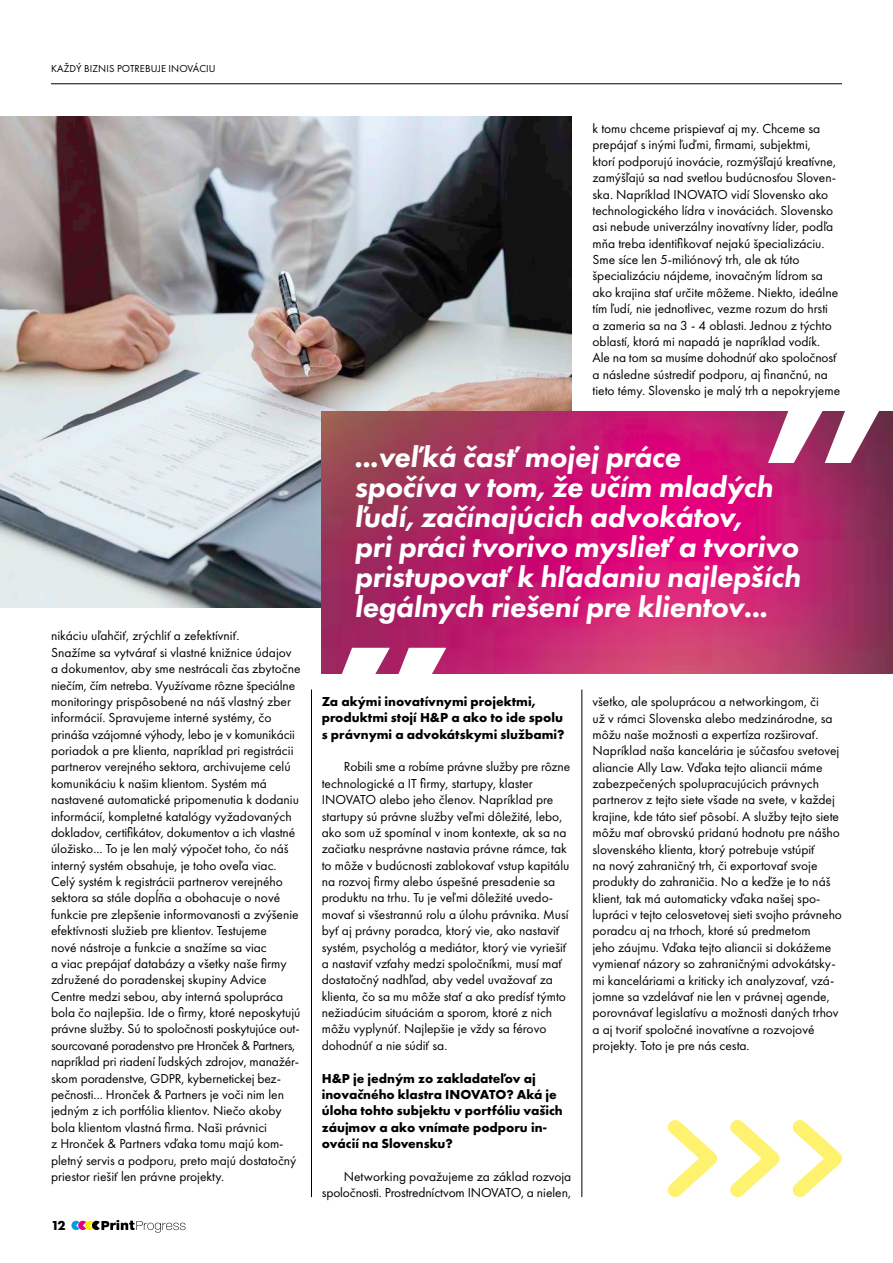
<style>
.page{position:relative;width:893px;height:1263px;background:#fff}
.page>*{position:absolute;margin:0;border:0;box-sizing:border-box;transform-origin:0 0}
.t1{font:italic 800 30px/30px "Futura PT";letter-spacing:-.01em;color:#fff}
.t2{font:13.5px/16.4px "Futura PT";color:#000}
.t3{font:700 13.5px/16.4px "Futura PT";color:#000}
.t4{font:10.5px "Futura PT";letter-spacing:.01em;color:#000}
</style>
<div class="page">
<img style="left:0;top:117px;width:571px;height:491px">
<img style="left:322px;top:411px;width:571px;height:262px">
<svg style="left:768px;top:411px;width:123px;height:52px"></svg>
<svg style="left:323px;top:648px;width:123px;height:26px"></svg>
<svg style="left:71px;top:1220px;width:114px;height:13px"></svg>
<svg style="left:668px;top:1120px;width:49px;height:77px"></svg>
<svg style="left:730px;top:1120px;width:49px;height:77px"></svg>
<svg style="left:792px;top:1120px;width:50px;height:77px"></svg>
<hr style="left:311px;top:689px;width:1px;height:508px;background:#000">
<hr style="left:581px;top:689px;width:1px;height:508px;background:#000">
<hr style="left:51px;top:83px;width:791px;height:1px;background:#000">
<p class="t4" style="left:51px;top:62px;width:166px">KAŽDÝ BIZNIS POTREBUJE INOVÁCIU</p>
<p class="t2" style="left:51px;top:628px;width:251px">nikáciu uľahčiť, zrýchliť a zefektívniť.<br>Snažíme sa vytvárať si vlastné knižnice údajov a dokumentov, aby sme nestrácali čas zbytočne niečím, čím netreba. Využívame rôzne špeciálne monitoringy prispôsobené na náš vlastný zber informácií. Spravujeme interné systémy, čo prináša vzájomné výhody, lebo je v komunikácii poriadok a pre klienta, napríklad pri registrácii partnerov verejného sektora, archivujeme celú komunikáciu k našim klientom. Systém má nastavené automatické pripomenutia k dodaniu informácií, kompletné katalógy vyžadovaných dokladov, certifikátov, dokumentov a ich vlastné úložisko... To je len malý výpočet toho, čo náš interný systém obsahuje, je toho oveľa viac.<br>Celý systém k registrácii partnerov verejného sektora sa stále dopĺňa a obohacuje o nové funkcie pre zlepšenie informovanosti a zvýšenie efektívnosti služieb pre klientov. Testujeme<br>nové nástroje a funkcie a snažíme sa viac<br>a viac prepájať databázy a všetky naše firmy združené do poradenskej skupiny Advice Centre medzi sebou, aby interná spolupráca bola čo najlepšia. Ide o firmy, ktoré neposkytujú právne služby. Sú to spoločnosti poskytujúce out&shy;sourcované poradenstvo pre Hronček &amp; Partners, napríklad pri riadení ľudských zdrojov, manažér&shy;skom poradenstve, GDPR, kybernetickej bez&shy;pečnosti... Hronček &amp; Partners je voči nim len jedným z ich portfólia klientov. Niečo akoby bola klientom vlastná firma. Naši právnici<br>z Hronček &amp; Partners vďaka tomu majú kom&shy;pletný servis a podporu, preto majú dostatočný priestor riešiť len právne projekty.</p>
<p class="t3" style="left:51px;top:1217px;width:16px">12</p>
<p class="t2" style="left:592px;top:120px;width:249px">k tomu chceme prispievať aj my. Chceme sa prepájať s inými ľuďmi, firmami, subjektmi,<br>ktorí podporujú inovácie, rozmýšľajú kreatívne, zamýšľajú sa nad svetlou budúcnosťou Sloven&shy;ska. Napríklad INOVATO vidí Slovensko ako technologického lídra v inováciách. Slovensko asi nebude univerzálny inovatívny líder, podľa mňa treba identifikovať nejakú špecializáciu.<br>Sme síce len 5-miliónový trh, ale ak túto špecializáciu nájdeme, inovačným lídrom sa ako krajina stať určite môžeme. Niekto, ideálne tím ľudí, nie jednotlivec, vezme rozum do hrsti<br>a zameria sa na 3 - 4 oblasti. Jednou z týchto oblastí, ktorá mi napadá je napríklad vodík.<br>Ale na tom sa musíme dohodnúť ako spoločnosť a následne sústrediť podporu, aj finančnú, na tieto témy. Slovensko je malý trh a nepokryjeme</p>
<h1 class="t1" style="left:354px;top:441px;width:448px">...veľká časť mojej práce<br>spočíva v tom, že učím mladých ľudí, začínajúcich advokátov,<br>pri práci tvorivo myslieť a tvorivo pristupovať k hľadaniu najlepších legálnych riešení pre klientov...</h1>
<p class="t3" style="left:322px;top:693px;width:244px">Za akými inovatívnymi projektmi, produktmi stojí H&amp;P a ako to ide spolu s právnymi a advokátskymi službami?</p>
<p class="t2" style="left:322px;top:759px;width:250px;text-indent:22px">Robili sme a robíme právne služby pre rôzne technologické a IT firmy, startupy, klaster INOVATO alebo jeho členov. Napríklad pre startupy sú právne služby veľmi dôležité, lebo, ako som už spomínal v inom kontexte, ak sa na začiatku nesprávne nastavia právne rámce, tak to môže v budúcnosti zablokovať vstup kapitálu na rozvoj firmy alebo úspešné presadenie sa produktu na trhu. Tu je veľmi dôležité uvedo&shy;movať si všestrannú rolu a úlohu právnika. Musí byť aj právny poradca, ktorý vie, ako nastaviť systém, psychológ a mediátor, ktorý vie vyriešiť a nastaviť vzťahy medzi spoločníkmi, musí mať dostatočný nadhľad, aby vedel uvažovať za klienta, čo sa mu môže stať a ako predísť týmto nežiadúcim situáciám a sporom, ktoré z nich môžu vyplynúť. Najlepšie je vždy sa férovo dohodnúť a nie súdiť sa.</p>
<p class="t3" style="left:322px;top:1069px;width:243px">H&amp;P je jedným zo zakladateľov aj inovačného klastra INOVATO? Aká je úloha tohto subjektu v portfóliu vašich záujmov a ako vnímate podporu in&shy;ovácií na Slovensku?</p>
<p class="t2" style="left:322px;top:1168px;width:251px;text-align:right">Networking považujeme za základ rozvoja spoločnosti. Prostredníctvom INOVATO, a nielen,</p>
<p class="t2" style="left:592px;top:693px;width:251px">všetko, ale spoluprácou a networkingom, či<br>už v rámci Slovenska alebo medzinárodne, sa môžu naše možnosti a expertíza rozširovať.<br>Napríklad naša kancelária je súčasťou svetovej aliancie Ally Law. Vďaka tejto aliancii máme zabezpečených spolupracujúcich právnych partnerov z tejto siete všade na svete, v každej krajine, kde táto sieť pôsobí. A služby tejto siete môžu mať obrovskú pridanú hodnotu pre nášho slovenského klienta, ktorý potrebuje vstúpiť<br>na nový zahraničný trh, či exportovať svoje produkty do zahraničia. No a keďže je to náš klient, tak má automaticky vďaka našej spo&shy;lupráci v tejto celosvetovej sieti svojho právneho poradcu aj na trhoch, ktoré sú predmetom<br>jeho záujmu. Vďaka tejto aliancii si dokážeme vymienať názory so zahraničnými advokátsky&shy;mi kanceláriami a kriticky ich analyzovať, vzá&shy;jomne sa vzdelávať nie len v právnej agende, porovnávať legislatívu a možnosti daných trhov a aj tvoriť spoločné inovatívne a rozvojové projekty. Toto je pre nás cesta.</p>
</div>
